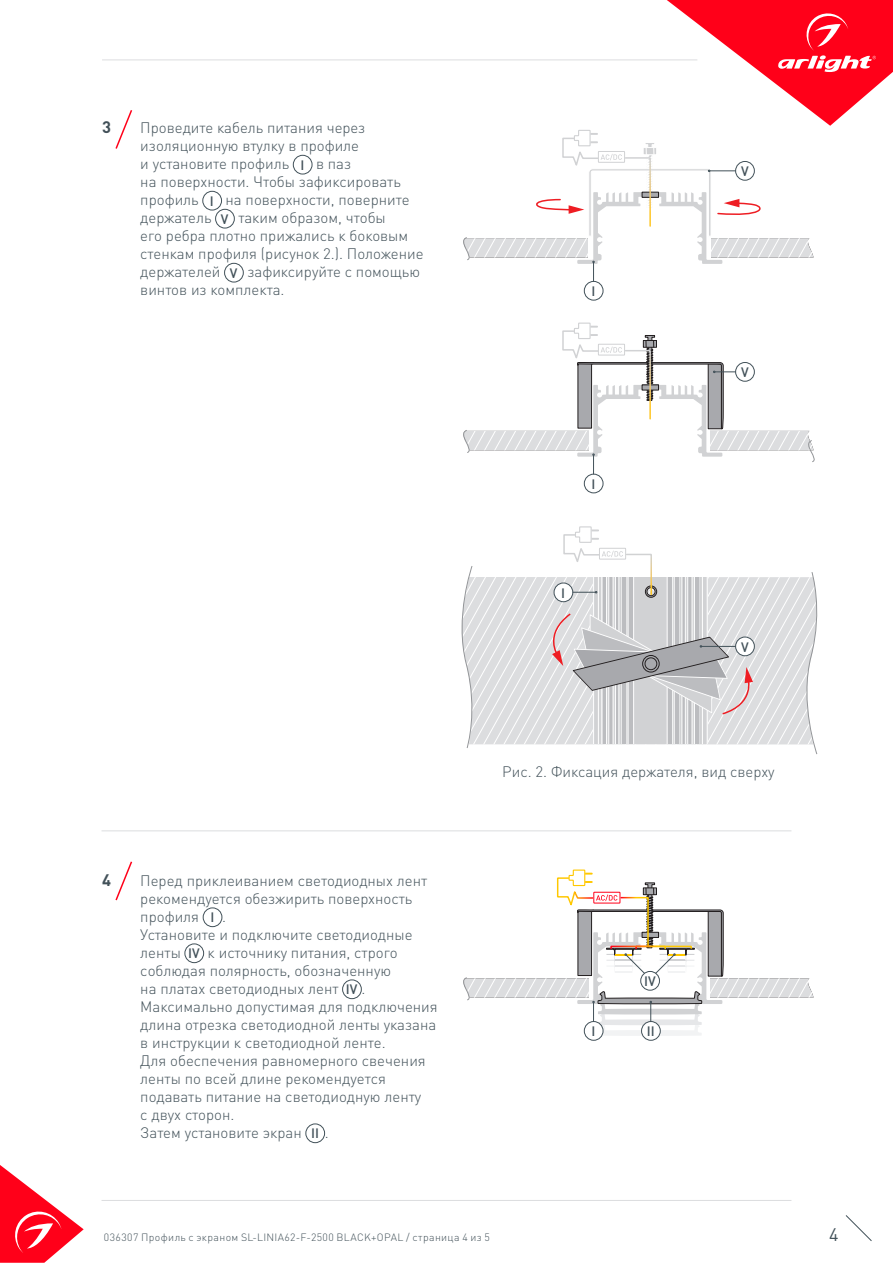
<style>
.page{position:relative;width:893px;height:1263px;background:#fff}
.page>*{position:absolute;margin:0;border:0;box-sizing:border-box;transform-origin:0 0}
.t1{font:18px "DIN Pro";color:#425159}
.t2{font:700 16.5px "DIN Pro";color:#425159}
.t3{font:300 15px/18px "DIN Pro";color:#425159}
.t4{font:500 13.5px "DIN Pro";color:#425159}
.t5{font:300 10.5px "DIN Pro";letter-spacing:.04em;color:#425159}
</style>
<div class="page">
<svg style="left:0;top:1165px;width:84px;height:98px"></svg>
<svg style="left:845px;top:1215px;width:27px;height:26px"></svg>
<hr style="left:102px;top:60px;width:595px;height:1px;background:#dcdddf">
<hr style="left:102px;top:830px;width:689px;height:1px;background:#dcdddf">
<hr style="left:102px;top:1200px;width:689px;height:1px;background:#dcdddf">
<div style="left:293px;top:155px;width:19px;height:19px;border:1px solid #425159;border-radius:50%"></div>
<div style="left:203px;top:191px;width:19px;height:19px;border:1px solid #425159;border-radius:50%"></div>
<div style="left:215px;top:209px;width:20px;height:19px;border:1px solid #425159;border-radius:50%"></div>
<div style="left:224px;top:263px;width:19px;height:19px;border:1px solid #425159;border-radius:50%"></div>
<div style="left:203px;top:908px;width:19px;height:19px;border:1px solid #425159;border-radius:50%"></div>
<div style="left:185px;top:944px;width:19px;height:19px;border:1px solid #425159;border-radius:50%"></div>
<div style="left:342px;top:980px;width:20px;height:19px;border:1px solid #425159;border-radius:50%"></div>
<div style="left:306px;top:1124px;width:19px;height:19px;border:1px solid #425159;border-radius:50%"></div>
<svg style="left:115px;top:110px;width:18px;height:39px"></svg>
<svg style="left:115px;top:861px;width:18px;height:40px"></svg>
<div style="left:584px;top:281px;width:19px;height:19px;border:1px solid #425159;border-radius:50%"></div>
<div style="left:584px;top:474px;width:19px;height:19px;border:1px solid #425159;border-radius:50%"></div>
<div style="left:584px;top:1021px;width:19px;height:19px;border:1px solid #425159;border-radius:50%"></div>
<div style="left:641px;top:1021px;width:19px;height:19px;border:1px solid #425159;border-radius:50%"></div>
<svg style="left:463px;top:322px;width:352px;height:152px"></svg>
<svg style="left:461px;top:526px;width:357px;height:228px"></svg>
<svg style="left:457px;top:0;width:436px;height:282px"></svg>
<svg style="left:463px;top:869px;width:351px;height:167px"></svg>
<p class="t2" style="left:102px;top:116px;width:10px">3</p>
<p class="t3" style="left:140px;top:118px;width:226px">Проведите кабель питания через изоляционную втулку в профиле и установите профиль</p>
<p class="t4" style="left:300px;top:156px;width:5px">I</p>
<p class="t3" style="left:140px;top:154px;width:262px;text-indent:176px">в паз<br>на поверхности. Чтобы зафиксировать профиль</p>
<p class="t4" style="left:210px;top:192px;width:5px">I</p>
<p class="t3" style="left:226px;top:190px;width:186px">на поверхности, поверните</p>
<p class="t3" style="left:140px;top:208px;width:285px;text-indent:98px">таким образом, чтобы<br>его ребра плотно прижались к боковым стенкам профиля (рисунок 2.). Положение держателей</p>
<p class="t3" style="left:140px;top:208px;width:73px">держатель</p>
<p class="t4" style="left:221px;top:210px;width:9px">V</p>
<p class="t3" style="left:140px;top:262px;width:281px;text-indent:107px">зафиксируйте с помощью винтов из комплекта.</p>
<p class="t4" style="left:230px;top:264px;width:9px">V</p>
<p class="t2" style="left:102px;top:868px;width:10px">4</p>
<p class="t3" style="left:140px;top:871px;width:288px">Перед приклеиванием светодиодных лент рекомендуется обезжирить поверхность профиля</p>
<p class="t4" style="left:210px;top:908px;width:5px">I</p>
<p class="t3" style="left:140px;top:907px;width:274px;text-indent:82px">.<br>Установите и подключите светодиодные ленты</p>
<p class="t4" style="left:188px;top:944px;width:13px">IV</p>
<p class="t3" style="left:140px;top:943px;width:259px;text-indent:67px">к источнику питания, строго соблюдая полярность, обозначенную на платах светодиодных лент</p>
<p class="t4" style="left:346px;top:980px;width:13px">IV</p>
<p class="t3" style="left:140px;top:979px;width:299px;text-indent:221px">.<br>Максимально допустимая для подключения длина отрезка светодиодной ленты указана в инструкции к светодиодной ленте.<br>Для обеспечения равномерного свечения ленты по всей длине рекомендуется подавать питание на светодиодную ленту<br>с двух сторон.<br>Затем установите экран</p>
<p class="t4" style="left:311px;top:1124px;width:9px">II</p>
<p class="t3" style="left:325px;top:1123px;width:5px">.</p>
<p class="t4" style="left:591px;top:282px;width:5px">I</p>
<p class="t4" style="left:591px;top:475px;width:5px">I</p>
<p class="t4" style="left:561px;top:583px;width:5px">I</p>
<p class="t4" style="left:741px;top:162px;width:9px">V</p>
<p class="t4" style="left:741px;top:363px;width:9px">V</p>
<p class="t4" style="left:741px;top:637px;width:9px">V</p>
<p class="t3" style="left:502px;top:762px;width:274px">Рис. 2. Фиксация держателя, вид сверху</p>
<p class="t4" style="left:644px;top:972px;width:13px">IV</p>
<p class="t4" style="left:591px;top:1022px;width:5px">I</p>
<p class="t4" style="left:647px;top:1022px;width:9px">II</p>
<p class="t5" style="left:104px;top:1230px;width:388px">036307 Профиль с экраном SL-LINIA62-F-2500 BLACK+OPAL / страница 4 из 5</p>
<p class="t1" style="left:829px;top:1222px;width:11px">4</p>
</div>
